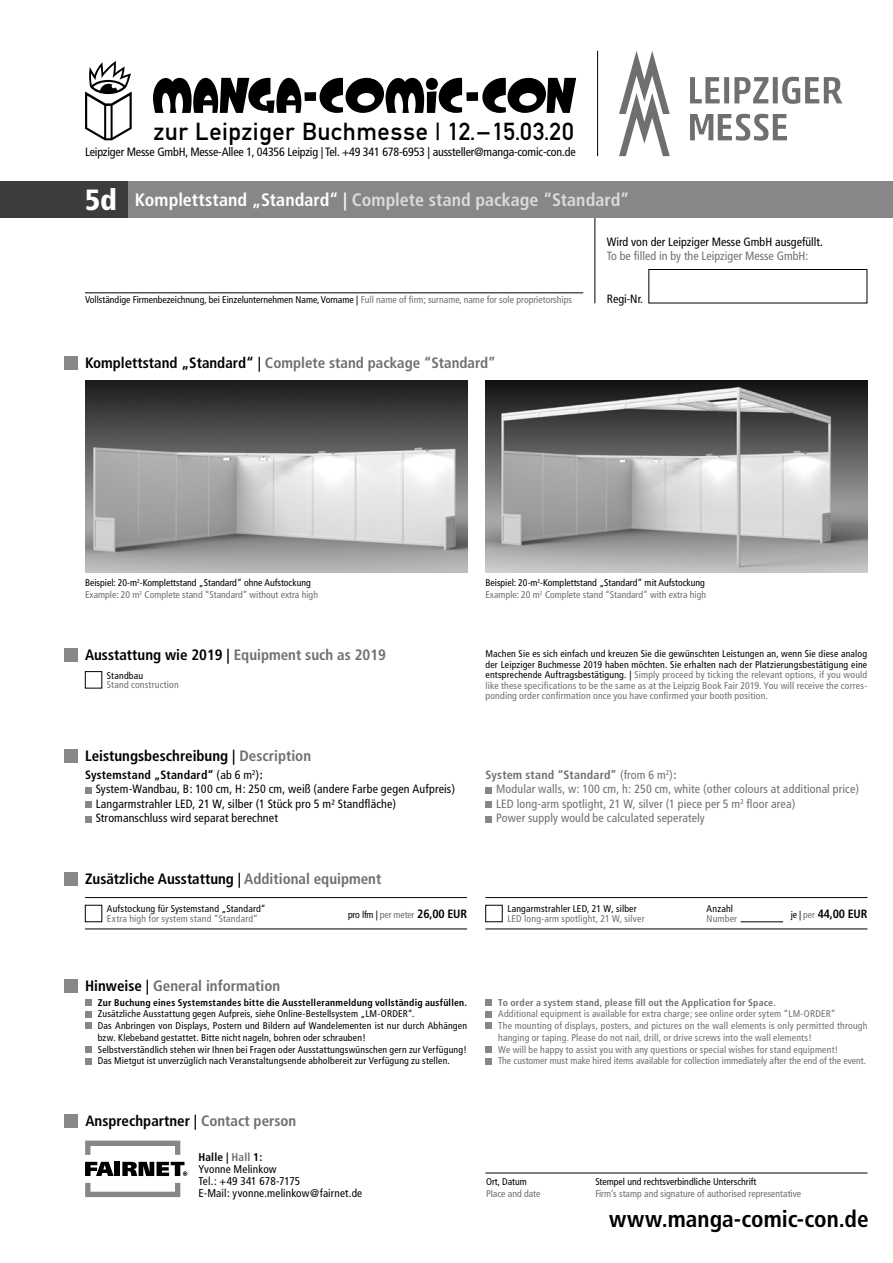
<style>
.page{position:relative;width:893px;height:1263px;background:#fff}
.page>*{position:absolute;margin:0;border:0;box-sizing:border-box;transform-origin:0 0}
.t1{font:24.3px "DIN Mittelschrift";letter-spacing:.025em;color:#000}
.t2{font:700 condensed 23.25px "Frutiger";color:#000}
.t3{font:700 condensed 18px "Frutiger";color:#dadada}
.t4{font:700 condensed 15px "Frutiger";color:#000}
.t5{font:700 condensed 15px "Frutiger";color:#706f6f}
.t6{font:condensed 12px/14.4px "Frutiger";color:#000}
.t7{font:condensed 12px/14.4px "Frutiger";letter-spacing:.01em;color:#706f6f}
.t8{font:700 condensed 12px "Frutiger";letter-spacing:-.015em;color:#000}
.t9{font:condensed 11.25px/12px "Frutiger";letter-spacing:.01em;color:#000}
.t10{font:condensed 9.75px/11.7px "Frutiger";letter-spacing:.015em;color:#706f6f}
.t11{font:condensed 9.75px/11.7px "Frutiger";letter-spacing:.015em;color:#000}
.t12{font:700 condensed 9.75px "Frutiger";letter-spacing:.025em;color:#000}
.t13{font:700 condensed 9.75px "Frutiger";letter-spacing:.025em;color:#706f6f}
.t14{font:condensed 9.75px "Frutiger";letter-spacing:-.015em;color:#706f6f}
.s1{font-weight:900;font-size:29.25px;color:#fff}
.s2{color:#fff}
.s3{color:#706f6f}
.s4{color:#000}
.s5{font-weight:700}
.s6{font-weight:700;font-size:12px;color:#000}
.s7{font-weight:400;font-size:9.75px}
.s8{font-weight:400;font-size:9.75px;color:#706f6f}
.s9{font-weight:700;color:#706f6f}
</style>
<div class="page">
<hr style="left:597px;top:51px;width:1px;height:105px;background:#000">
<svg style="left:690px;top:114px;width:97px;height:27px"></svg>
<svg style="left:690px;top:77px;width:152px;height:27px"></svg>
<svg style="left:619px;top:51px;width:51px;height:105px"></svg>
<hr style="left:595px;top:216px;width:1px;height:87px;background:#000">
<hr style="left:85px;top:293px;width:498px;height:1px;background:#000">
<div style="left:649px;top:269px;width:218px;height:34px;border:1px solid #000"></div>
<div style="left:485px;top:999px;width:7px;height:7px;background:#878787"></div>
<div style="left:485px;top:1011px;width:7px;height:6px;background:#878787"></div>
<div style="left:485px;top:1023px;width:7px;height:6px;background:#878787"></div>
<div style="left:485px;top:1046px;width:7px;height:6px;background:#878787"></div>
<div style="left:485px;top:1058px;width:7px;height:6px;background:#878787"></div>
<div style="left:85px;top:999px;width:6px;height:7px;background:#878787"></div>
<svg style="left:85px;top:1011px;width:6px;height:6px"></svg>
<svg style="left:85px;top:1023px;width:6px;height:6px"></svg>
<svg style="left:85px;top:1046px;width:6px;height:6px"></svg>
<svg style="left:85px;top:1058px;width:6px;height:6px"></svg>
<div style="left:64px;top:979px;width:14px;height:14px;background:#878787"></div>
<div style="left:0;top:182px;width:893px;height:36px;background:#878787"></div>
<div style="left:0;top:182px;width:128px;height:36px;background:#3c3c3b"></div>
<div style="left:64px;top:749px;width:14px;height:14px;background:#878787"></div>
<svg style="left:85px;top:787px;width:6px;height:6px"></svg>
<svg style="left:85px;top:802px;width:6px;height:6px"></svg>
<svg style="left:85px;top:816px;width:6px;height:6px"></svg>
<div style="left:485px;top:787px;width:7px;height:6px;background:#878787"></div>
<div style="left:485px;top:802px;width:7px;height:6px;background:#878787"></div>
<div style="left:485px;top:816px;width:7px;height:6px;background:#878787"></div>
<div style="left:64px;top:356px;width:14px;height:14px;background:#878787"></div>
<img style="left:85px;top:381px;width:382px;height:191px">
<img style="left:485px;top:381px;width:382px;height:191px">
<div style="left:64px;top:872px;width:14px;height:14px;background:#878787"></div>
<div style="left:85px;top:905px;width:17px;height:17px;border:1px solid #000"></div>
<div style="left:485px;top:905px;width:17px;height:17px;border:1px solid #000"></div>
<hr style="left:741px;top:921px;width:42px;height:1px;background:#000">
<hr style="left:85px;top:929px;width:382px;height:1px;background:#000">
<hr style="left:485px;top:929px;width:382px;height:1px;background:#000">
<hr style="left:85px;top:897px;width:382px;height:1px;background:#000">
<hr style="left:485px;top:897px;width:382px;height:1px;background:#000">
<hr style="left:485px;top:1173px;width:382px;height:1px;background:#000">
<div style="left:64px;top:1114px;width:14px;height:14px;background:#878787"></div>
<svg style="left:85px;top:1162px;width:29px;height:14px"></svg>
<div style="left:115px;top:1162px;width:5px;height:14px;background:#000"></div>
<svg style="left:122px;top:1162px;width:65px;height:14px"></svg>
<svg style="left:85px;top:1183px;width:95px;height:14px"></svg>
<svg style="left:85px;top:1140px;width:95px;height:15px"></svg>
<div style="left:85px;top:671px;width:17px;height:17px;border:1px solid #000"></div>
<div style="left:64px;top:648px;width:14px;height:14px;background:#878787"></div>
<div style="left:304px;top:92px;width:12px;height:9px;background:#000"></div>
<div style="left:466px;top:92px;width:12px;height:9px;background:#000"></div>
<svg style="left:153px;top:78px;width:148px;height:35px"></svg>
<svg style="left:320px;top:78px;width:142px;height:35px"></svg>
<svg style="left:482px;top:78px;width:94px;height:35px"></svg>
<svg style="left:85px;top:61px;width:47px;height:79px"></svg>
<h1 class="t1" style="left:154px;top:118px;width:422px">zur Leipziger Buchmesse | 12.–15.03.20</h1>
<p class="t6" style="left:85px;top:145px;width:492px">Leipziger Messe GmbH, Messe-Allee 1, 04356 Leipzig | Tel. +49 341 678-6953 | aussteller@manga-comic-con.de</p>
<h3 class="t3" style="left:85px;top:189px;width:546px"><span class="s1">5d</span> <span class="s2">Komplettstand „Standard“ |</span> Complete stand package “Standard”</h3>
<p class="t6" style="left:607px;top:235px;width:218px">Wird von der Leipziger Messe GmbH ausgefüllt.</p>
<p class="t7" style="left:607px;top:249px;width:203px">To be filled in by the Leipziger Messe GmbH:</p>
<p class="t11" style="left:85px;top:294px;width:488px">Vollständige Firmenbezeichnung, bei Einzelunternehmen Name, Vorname | <span class="s3">Full name of firm; surname, name for sole proprietorships</span></p>
<p class="t6" style="left:607px;top:292px;width:38px">Regi-Nr.</p>
<h3 class="t5" style="left:85px;top:354px;width:412px"><span class="s4">Komplettstand „Standard“ |</span> Complete stand package “Standard”</h3>
<p class="t11" style="left:85px;top:577px;width:234px">Beispiel: 20-m<sup>2</sup>-Komplettstand „Standard“ ohne Aufstockung<br><span class="s3">Example: 20 m</span><sup>2</sup> <span class="s3">Complete stand “Standard” without extra high</span></p>
<p class="t11" style="left:485px;top:577px;width:222px">Beispiel: 20-m<sup>2</sup>-Komplettstand „Standard“ mit Aufstockung<br><span class="s3">Example: 20 m</span><sup>2</sup> <span class="s3">Complete stand “Standard” with extra high</span></p>
<h3 class="t4" style="left:85px;top:646px;width:302px">Ausstattung wie 2019 | <span class="s3">Equipment such as 2019</span></h3>
<p class="t11" style="left:107px;top:669px;width:38px">Standbau</p>
<p class="t10" style="left:107px;top:679px;width:73px">Stand construction</p>
<p class="t10" style="left:485px;top:649px;width:383px;line-height:10.5px;text-align:justify"><span class="s4">Machen Sie es sich einfach und kreuzen Sie die gewünschten Leistungen an, wenn Sie diese analog der Leipziger Buchmesse 2019 haben möchten. Sie erhalten nach der Platzierungsbestätigung eine entsprechende Auftragsbestätigung. |</span> Simply proceed by ticking the relevant options, if you would like these specifications to be the same as at the Leipzig Book Fair 2019. You will receive the corres&shy;ponding order confirmation once you have confirmed your booth position.</p>
<h3 class="t4" style="left:85px;top:747px;width:228px">Leistungsbeschreibung | <span class="s3">Description</span></h3>
<p class="t6" style="left:96px;top:768px;width:361px;text-indent:-11px"><span class="s5">Systemstand „Standard“</span> (ab 6 m<sup>2</sup>)<span class="s5">:<br></span>System-Wandbau, B: 100 cm, H: 250 cm, weiß (andere Farbe gegen Aufpreis)<br>Langarmstrahler LED, 21 W, silber (1 Stück pro 5 m² Standfläche)<br>Stromanschluss wird separat berechnet</p>
<p class="t7" style="left:496px;top:768px;width:365px;text-indent:-11px"><span class="s5">System stand “Standard”</span> (from 6 m<sup>2</sup>)<span class="s5">:<br></span>Modular walls, w: 100 cm, h: 250 cm, white (other colours at additional price)<br>LED long-arm spotlight, 21 W, silver (1 piece per 5 m<sup>2</sup> floor area)<br>Power supply would be calculated seperately</p>
<h3 class="t4" style="left:85px;top:870px;width:298px">Zusätzliche Ausstattung | <span class="s3">Additional equipment</span></h3>
<p class="t14" style="left:348px;top:908px;width:121px"><span class="s4">pro lfm |</span> per meter <span class="s6">26,00 EUR</span></p>
<p class="t11" style="left:107px;top:903px;width:160px">Aufstockung für Systemstand „Standard“</p>
<p class="t10" style="left:107px;top:912px;width:153px">Extra high for system stand “Standard”</p>
<p class="t8" style="left:791px;top:906px;width:78px"><span class="s7">je |</span> <span class="s8">per</span> 44,00 EUR</p>
<p class="t11" style="left:507px;top:903px;width:131px">Langarmstrahler LED, 21 W, silber</p>
<p class="t10" style="left:507px;top:912px;width:139px">LED long-arm spotlight, 21 W, silver</p>
<p class="t11" style="left:707px;top:903px;width:28px">Anzahl</p>
<p class="t10" style="left:707px;top:913px;width:32px">Number</p>
<h3 class="t5" style="left:85px;top:977px;width:197px"><span class="s4">Hinweise |</span> General information</h3>
<p class="t12" style="left:98px;top:996px;width:371px">Zur Buchung eines Systemstandes bitte die Ausstelleranmeldung vollständig ausfüllen.</p>
<p class="t11" style="left:98px;top:1008px;width:371px">Zusätzliche Ausstattung gegen Aufpreis, siehe Online-Bestellsystem „LM-ORDER“.<br>Das Anbringen von Displays, Postern und Bildern auf Wandelementen ist nur durch Abhängen bzw. Klebeband gestattet. Bitte nicht nageln, bohren oder schrauben!<br>Selbstverständlich stehen wir Ihnen bei Fragen oder Ausstattungswünschen gern zur Verfügung!<br>Das Mietgut ist unverzüglich nach Veranstaltungsende abholbereit zur Verfügung zu stellen.</p>
<h3 class="t4" style="left:85px;top:1112px;width:212px">Ansprechpartner | <span class="s3">Contact person</span></h3>
<p class="t9" style="left:198px;top:1151px;width:165px"><span class="s5">Halle |</span> <span class="s9">Hall</span> <span class="s5">1:<br></span>Yvonne Melinkow<br>Tel.: +49 341 678-7175<br>E-Mail: yvonne.melinkow@fairnet.de</p>
<p class="t13" style="left:498px;top:996px;width:279px">To order a system stand, please fill out the Application for Space.</p>
<p class="t10" style="left:498px;top:1008px;width:371px">Additional equipment is available for extra charge; see online order sytem “LM-ORDER”<br>The mounting of displays, posters, and pictures on the wall elements is only permitted through hanging or taping. Please do not nail, drill, or drive screws into the wall elements!<br>We will be happy to assist you with any questions or special wishes for stand equipment!<br>The customer must make hired items available for collection immediately after the end of the event.</p>
<p class="t11" style="left:486px;top:1176px;width:42px">Ort, Datum</p>
<p class="t10" style="left:486px;top:1188px;width:56px">Place and date</p>
<p class="t11" style="left:595px;top:1176px;width:163px">Stempel und rechtsverbindliche Unterschrift</p>
<p class="t10" style="left:595px;top:1188px;width:207px">Firm’s stamp and signature of authorised representative</p>
<h2 class="t2" style="left:609px;top:1205px;width:261px">www.manga-comic-con.de</h2>
</div>
